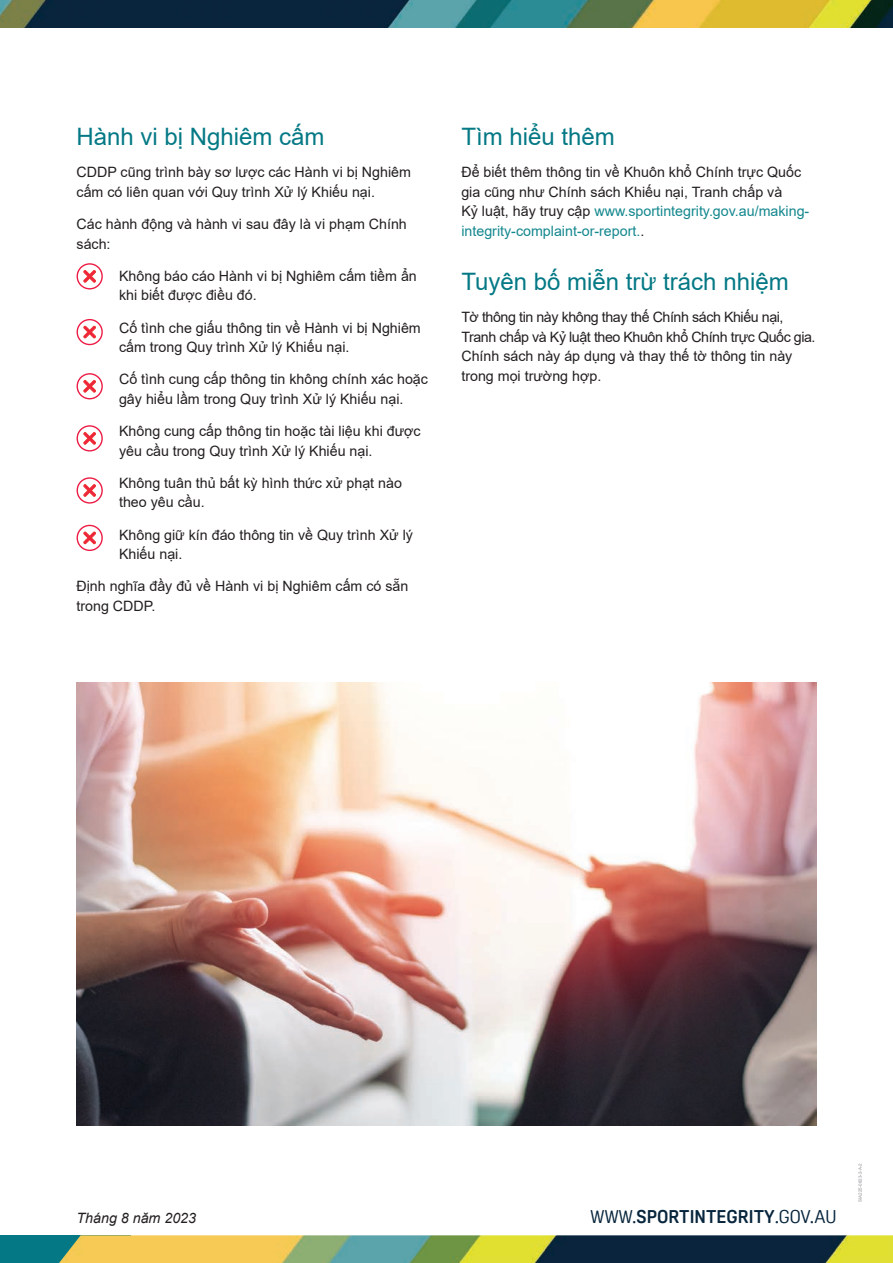
<style>
.page{position:relative;width:893px;height:1263px;background:#fff}
.page>*{position:absolute;margin:0;border:0;box-sizing:border-box;transform-origin:0 0}
.t1{font:24px "Arial";color:#047985}
.t2{font:700 18px "Oscine";color:#07253c}
.t3{font:14.25px/19.5px "Arial";color:#231f20}
.t4{font:14.25px/19.5px "Arial";letter-spacing:-.03em;color:#231f20}
.t5{font:italic 14.25px "Arial";color:#231f20}
.t6{font:4.5px "Arial";color:#939598}
.s1{color:#13878e}
.s2{font-weight:400}
</style>
<div class="page">
<div style="left:0;top:1235px;width:131px;height:28px;background:#047985"></div>
<img style="left:59px;top:1235px;width:834px;height:28px">
<img style="left:0;top:0;width:893px;height:28px">
<svg style="left:77px;top:263px;width:26px;height:26px"></svg>
<svg style="left:77px;top:319px;width:26px;height:26px"></svg>
<svg style="left:77px;top:373px;width:26px;height:26px"></svg>
<svg style="left:77px;top:425px;width:26px;height:26px"></svg>
<svg style="left:77px;top:477px;width:26px;height:27px"></svg>
<svg style="left:77px;top:525px;width:26px;height:26px"></svg>
<img style="left:77px;top:683px;width:739px;height:442px">
<h3 class="t1" style="left:77px;top:120px;width:250px">Hành vi bị Nghiêm cấm</h3>
<p class="t3" style="left:77px;top:162px;width:336px">CDDP cũng trình bày sơ lược các Hành vi bị Nghiêm cấm có liên quan với Quy trình Xử lý Khiếu nại.</p>
<p class="t3" style="left:77px;top:214px;width:332px">Các hành động và hành vi sau đây là vi phạm Chính sách:</p>
<p class="t3" style="left:119px;top:266px;width:299px">Không báo cáo Hành vi bị Nghiêm cấm tiềm ẩn khi biết được điều đó.</p>
<p class="t3" style="left:119px;top:318px;width:303px">Cố tình che giấu thông tin về Hành vi bị Nghiêm cấm trong Quy trình Xử lý Khiếu nại.</p>
<p class="t3" style="left:119px;top:369px;width:310px">Cố tình cung cấp thông tin không chính xác hoặc gây hiểu lầm trong Quy trình Xử lý Khiếu nại.</p>
<p class="t3" style="left:119px;top:421px;width:303px">Không cung cấp thông tin hoặc tài liệu khi được yêu cầu trong Quy trình Xử lý Khiếu nại.</p>
<p class="t3" style="left:119px;top:473px;width:284px">Không tuân thủ bất kỳ hình thức xử phạt nào theo yêu cầu.</p>
<p class="t3" style="left:119px;top:525px;width:295px">Không giữ kín đáo thông tin về Quy trình Xử lý<br>Khiếu nại.</p>
<p class="t3" style="left:77px;top:576px;width:333px">Định nghĩa đầy đủ về Hành vi bị Nghiêm cấm có sẵn trong CDDP.</p>
<h3 class="t1" style="left:461px;top:120px;width:155px">Tìm hiểu thêm</h3>
<p class="t3" style="left:461px;top:162px;width:349px">Để biết thêm thông tin về Khuôn khổ Chính trực Quốc gia cũng như Chính sách Khiếu nại, Tranh chấp và<br>Kỷ luật, hãy truy cập <span class="s1">www.sportintegrity.gov.au/making&shy;integrity-complaint-or-report.</span>.</p>
<h3 class="t1" style="left:461px;top:265px;width:329px">Tuyên bố miễn trừ trách nhiệm</h3>
<p class="t4" style="left:461px;top:308px;width:356px">Tờ thông tin này không thay thế Chính sách Khiếu nại, Tranh chấp và Kỷ luật theo Khuôn khổ Chính trực Quốc gia.<br>Chính sách này áp dụng và thay thế tờ thông tin này trong mọi trường hợp.</p>
<p class="t5" style="left:77px;top:1209px;width:121px">Tháng 8 năm 2023</p>
<p class="t2" style="left:590px;top:1207px;width:247px"><span class="s2">WWW.</span>SPORTINTEGRITY<span class="s2">.GOV.AU</span></p>
<p class="t6" style="left:857px;top:1202px;width:40px;rotate:-90deg">SIA225-0823-2-A-2</p>
</div>
